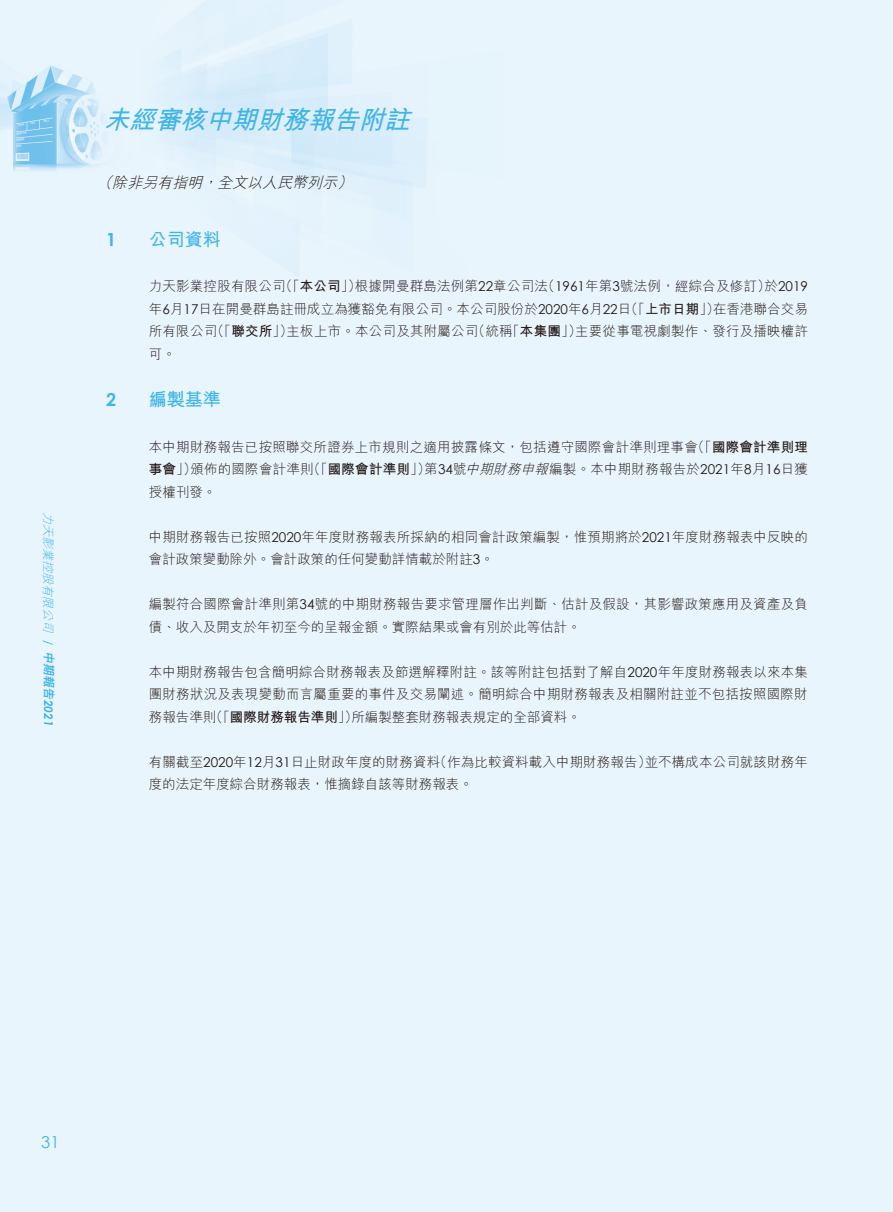
<style>
.page{position:relative;width:893px;height:1212px;background:#e9f5fc}
.page>*{position:absolute;margin:0;border:0;box-sizing:border-box;transform-origin:0 0}
.t1{font:italic 700 25.5px "M Hei HK";color:#40b5e7}
.t2{font:700 18px "M Hei HK";color:#40b5e7}
.t3{font:700 18px "Century Gothic";color:#40b5e7}
.t4{font:16.5px "Century Gothic";color:#40b5e7}
.t5{font:italic 300 15px "M Hei HK";color:#231916}
.t6{font:300 13.5px/22.5px "M Hei HK";letter-spacing:.015em;color:#231916}
.t7{font:700 13.5px "M Hei HK";letter-spacing:.015em;color:#231916}
.t8{font:italic 300 12px "M Hei HK";color:#40b5e7}
.t9{font:italic 800 12px "M Hei HK";color:#40b5e7}
.s1{font-family:"Century Gothic";font-weight:400}
.s2{font-family:"Century Gothic";font-weight:700}
.s3{font-weight:700}
.s4{font-weight:300}
.s5{font-style:italic}
</style>
<div class="page">
<p class="t8" style="left:54px;top:512px;width:135px;rotate:90deg">力天影業控股有限公司 <span class="s1">/</span></p>
<p class="t9" style="left:55px;top:651px;width:77px;rotate:90deg">中期報告<span class="s2">2021</span></p>
<h1 class="t1" style="left:104px;top:101px;width:316px">未經審核中期財務報告附註</h1>
<p class="t5" style="left:97px;top:175px;width:20px">（</p>
<p class="t5" style="left:337px;top:175px;width:20px">(</p>
<p class="t5" style="left:217px;top:175px;width:125px">全文以人民幣列示</p>
<p class="t5" style="left:112px;top:175px;width:95px">除非另有指明</p>
<p class="t5" style="left:202px;top:175px;width:20px">，</p>
<h2 class="t3" style="left:106px;top:225px;width:12px">1</h2>
<h2 class="t3" style="left:106px;top:386px;width:12px">2</h2>
<h2 class="t2" style="left:149px;top:226px;width:73px">公司資料</h2>
<p class="t6" style="left:279px;top:275px;width:84px">（「<span class="s3">本公司</span>」）</p>
<p class="t6" style="left:541px;top:275px;width:268px">（<span class="s1">1961</span>年第<span class="s1">3</span>號法例，經綜合及修訂於） <span class="s1">2019</span></p>
<p class="t6" style="left:355px;top:275px;width:194px">根據開曼群島法例第<span class="s1">22</span>章公司法</p>
<p class="t6" style="left:149px;top:275px;width:138px">力天影業控股有限公司</p>
<p class="t6" style="left:625px;top:297px;width:97px">（「<span class="s3">上市日期</span>」）</p>
<p class="t6" style="left:713px;top:297px;width:96px">在香港聯合交易</p>
<p class="t6" style="left:575px;top:297px;width:234px;text-indent:-426px">年月<span class="s1">6 17</span>日在開曼群島註冊成立為獲豁免有限公司。本公司股份於<span class="s1">2020</span>年月<span class="s1">6 22</span>日<br>主要從事電視劇製作、發行及播映權許</p>
<p class="t6" style="left:211px;top:320px;width:84px">（「<span class="s3">聯交所</span>」）</p>
<p class="t6" style="left:472px;top:320px;width:42px">（統稱</p>
<p class="t6" style="left:506px;top:320px;width:77px">「<span class="s3">本集團</span>」）</p>
<p class="t6" style="left:287px;top:320px;width:193px">主板上市。本公司及其附屬公司</p>
<p class="t6" style="left:149px;top:320px;width:70px">所有限公司可。</p>
<h2 class="t2" style="left:149px;top:386px;width:73px">編製基準</h2>
<p class="t7" style="left:691px;top:437px;width:118px"><span class="s4">（「</span>國際會計準則理</p>
<p class="t6" style="left:424px;top:435px;width:385px;text-indent:-275px">本中期財務報告已按照聯交所證券上市規則之適用披露條文，包括遵守國際會計準則理事會<br>第<span class="s1">34</span>號<span class="s5">中期財務申報</span>編製。本中期財務報告於<span class="s1">2021</span>年月<span class="s1">8 16</span>日獲</p>
<p class="t6" style="left:149px;top:458px;width:69px"><span class="s3">事會</span>」）<br>授權刊發。</p>
<p class="t6" style="left:149px;top:525px;width:661px">中期財務報告已按照<span class="s1">2020</span>年年度財務報表所採納的相同會計政策編製，惟預期將於<span class="s1">2021</span>年度財務報表中反映的會計政策變動除外。會計政策的任何變動詳情載於附註。<span class="s1">3</span></p>
<p class="t6" style="left:149px;top:593px;width:661px">編製符合國際會計準則第<span class="s1">34</span>號的中期財務報告要求管理層作出判斷、估計及假設，其影響政策應用及資產及負債、收入及開支於年初至今的呈報金額。實際結果或會有別於此等估計。</p>
<p class="t6" style="left:149px;top:660px;width:661px">本中期財務報告包含簡明綜合財務報表及節選解釋附註。該等附註包括對了解自<span class="s1">2020</span>年年度財務報表以來本集</p>
<p class="t6" style="left:149px;top:683px;width:660px">團財務狀況及表現變動而言屬重要的事件及交易闡述。簡明綜合中期財務報表及相關附註並不包括按照國際財</p>
<p class="t6" style="left:351px;top:705px;width:231px">所編製整套財務報表規定的全部資料。</p>
<p class="t7" style="left:307px;top:459px;width:125px"><span class="s4">（「</span>國際會計準則<span class="s4">」）</span></p>
<p class="t6" style="left:190px;top:458px;width:125px">頒佈的國際會計準則</p>
<p class="t7" style="left:210px;top:707px;width:150px"><span class="s4">（「</span>國際財務報告準則<span class="s4">」）</span></p>
<p class="t6" style="left:149px;top:705px;width:69px">務報告準則</p>
<p class="t6" style="left:434px;top:750px;width:219px">（作為比較資料載入中期財務報告）</p>
<p class="t6" style="left:149px;top:750px;width:325px">有關截至<span class="s1">2020</span>年<span class="s1">12</span>月<span class="s1">31</span>日止財政年度的財務資料<br>度的法定年度綜合財務報表，惟摘錄自該等財務報表。</p>
<p class="t6" style="left:645px;top:750px;width:165px">並不構成本公司就該財務年</p>
<p class="t4" style="left:41px;top:1130px;width:20px">31</p>
</div>
